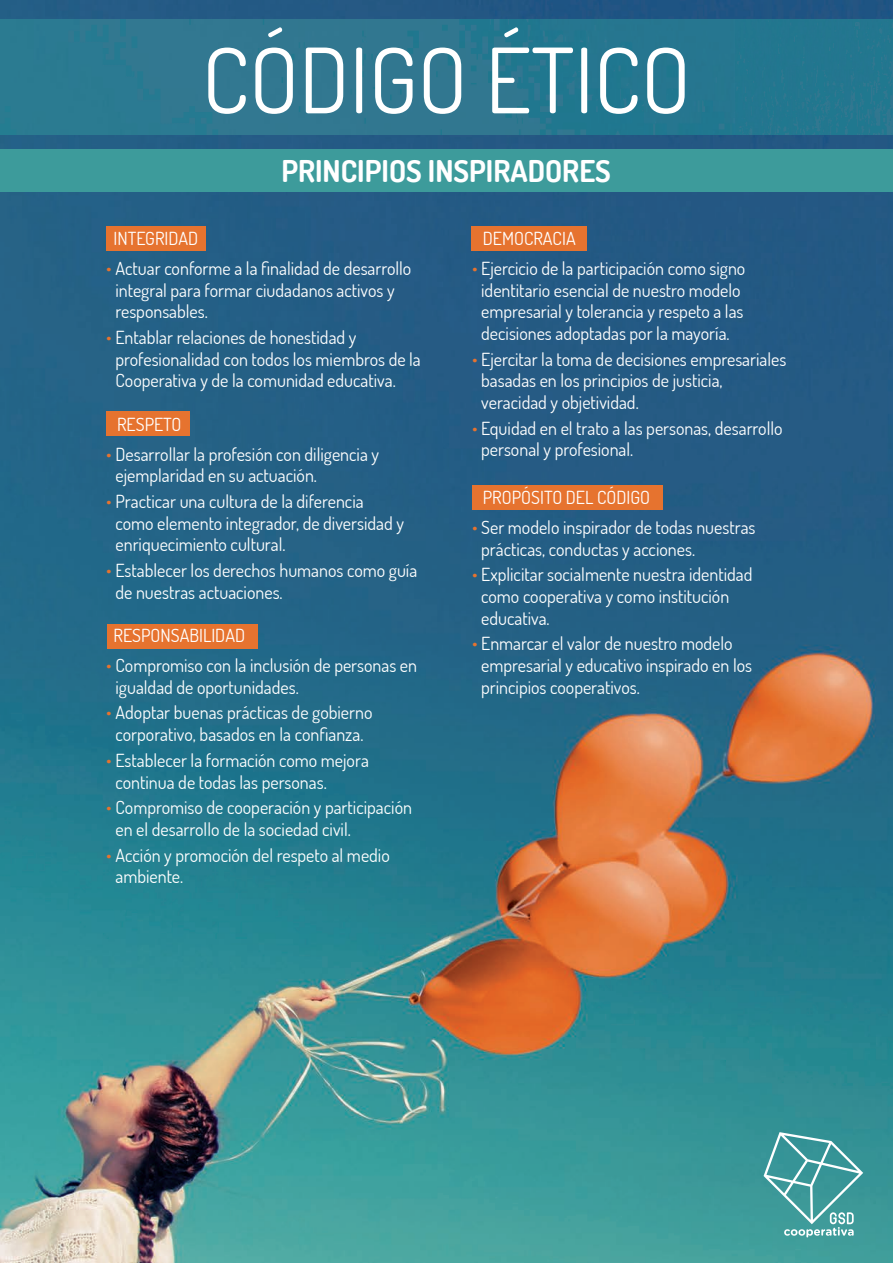
<style>
.page{position:relative;width:893px;height:1263px;background:#fff}
.page>*{position:absolute;margin:0;border:0;box-sizing:border-box;transform-origin:0 0}
.t1{font:90px "Dosis";color:#fff}
.t2{font:700 30px "Dosis";color:#fff}
.t3{font:18px/21.6px "Dosis";color:#fff}
.s1{color:#e6732f}
</style>
<div class="page">
<img style="left:0;top:0;width:893px;height:1263px">
<img style="left:0;top:20px;width:893px;height:115px">
<div style="left:0;top:150px;width:893px;height:42px;background:#3d9b9b"></div>
<div style="left:107px;top:411px;width:83px;height:25px;background:#e6732f"></div>
<div style="left:107px;top:226px;width:99px;height:25px;background:#e6732f"></div>
<div style="left:107px;top:624px;width:151px;height:24px;background:#e6732f"></div>
<div style="left:471px;top:226px;width:116px;height:25px;background:#e6732f"></div>
<div style="left:472px;top:485px;width:190px;height:24px;background:#e6732f"></div>
<svg style="left:764px;top:1132px;width:99px;height:105px;background:#58a6a7"></svg>
<h1 class="t1" style="left:202px;top:21px;width:490px">CÓDIGO ÉTICO</h1>
<h2 class="t2" style="left:281px;top:152px;width:331px">PRINCIPIOS INSPIRADORES</h2>
<p class="t3" style="left:113px;top:227px;width:86px">INTEGRIDAD</p>
<p class="t3" style="left:115px;top:257px;width:297px;text-indent:-9px"><span class="s1">•</span> Actuar conforme a la finalidad de desarrollo integral para formar ciudadanos activos y responsables.</p>
<p class="t3" style="left:115px;top:326px;width:307px;text-indent:-9px"><span class="s1">•</span> Entablar relaciones de honestidad y profesionalidad con todos los miembros de la<br>Cooperativa y de la comunidad educativa.</p>
<p class="t3" style="left:117px;top:413px;width:66px">RESPETO</p>
<p class="t3" style="left:115px;top:443px;width:265px;text-indent:-9px"><span class="s1">•</span> Desarrollar la profesión con diligencia y ejemplaridad en su actuación.</p>
<p class="t3" style="left:115px;top:490px;width:290px;text-indent:-9px"><span class="s1">•</span> Practicar una cultura de la diferencia como elemento integrador, de diversidad y enriquecimiento cultural.</p>
<p class="t3" style="left:115px;top:559px;width:303px;text-indent:-9px"><span class="s1">•</span> Establecer los derechos humanos como guía de nuestras actuaciones.</p>
<p class="t3" style="left:113px;top:624px;width:133px">RESPONSABILIDAD</p>
<p class="t3" style="left:115px;top:654px;width:303px;text-indent:-9px"><span class="s1">•</span> Compromiso con la inclusión de personas en igualdad de oportunidades.</p>
<p class="t3" style="left:106px;top:702px;width:268px;text-align:center"><span class="s1">•</span> Adoptar buenas prácticas de gobierno corporativo, basados en la confianza.</p>
<p class="t3" style="left:115px;top:749px;width:255px;text-indent:-9px"><span class="s1">•</span> Establecer la formación como mejora continua de todas las personas.</p>
<p class="t3" style="left:115px;top:796px;width:298px;text-indent:-9px"><span class="s1">•</span> Compromiso de cooperación y participación en el desarrollo de la sociedad civil.</p>
<p class="t3" style="left:115px;top:844px;width:276px;text-indent:-9px"><span class="s1">•</span> Acción y promoción del respeto al medio ambiente.</p>
<p class="t3" style="left:483px;top:227px;width:94px">DEMOCRACIA</p>
<p class="t3" style="left:472px;top:257px;width:275px;text-align:center"><span class="s1">•</span> Ejercicio de la participación como signo identitario esencial de nuestro modelo empresarial y tolerancia y respeto a las decisiones adoptadas por la mayoría.</p>
<p class="t3" style="left:481px;top:348px;width:307px;text-indent:-9px"><span class="s1">•</span> Ejercitar la toma de decisiones empresariales basadas en los principios de justicia, veracidad y objetividad.</p>
<p class="t3" style="left:481px;top:417px;width:303px;text-indent:-9px"><span class="s1">•</span> Equidad en el trato a las personas, desarrollo personal y profesional.</p>
<p class="t3" style="left:483px;top:486px;width:169px">PROPÓSITO DEL CÓDIGO</p>
<p class="t3" style="left:481px;top:516px;width:276px;text-indent:-9px"><span class="s1">•</span> Ser modelo inspirador de todas nuestras prácticas, conductas y acciones.</p>
<p class="t3" style="left:481px;top:563px;width:273px;text-indent:-9px"><span class="s1">•</span> Explicitar socialmente nuestra identidad como cooperativa y como institución educativa.</p>
<p class="t3" style="left:481px;top:632px;width:272px;text-indent:-9px"><span class="s1">•</span> Enmarcar el valor de nuestro modelo empresarial y educativo inspirado en los principios cooperativos.</p>
</div>
